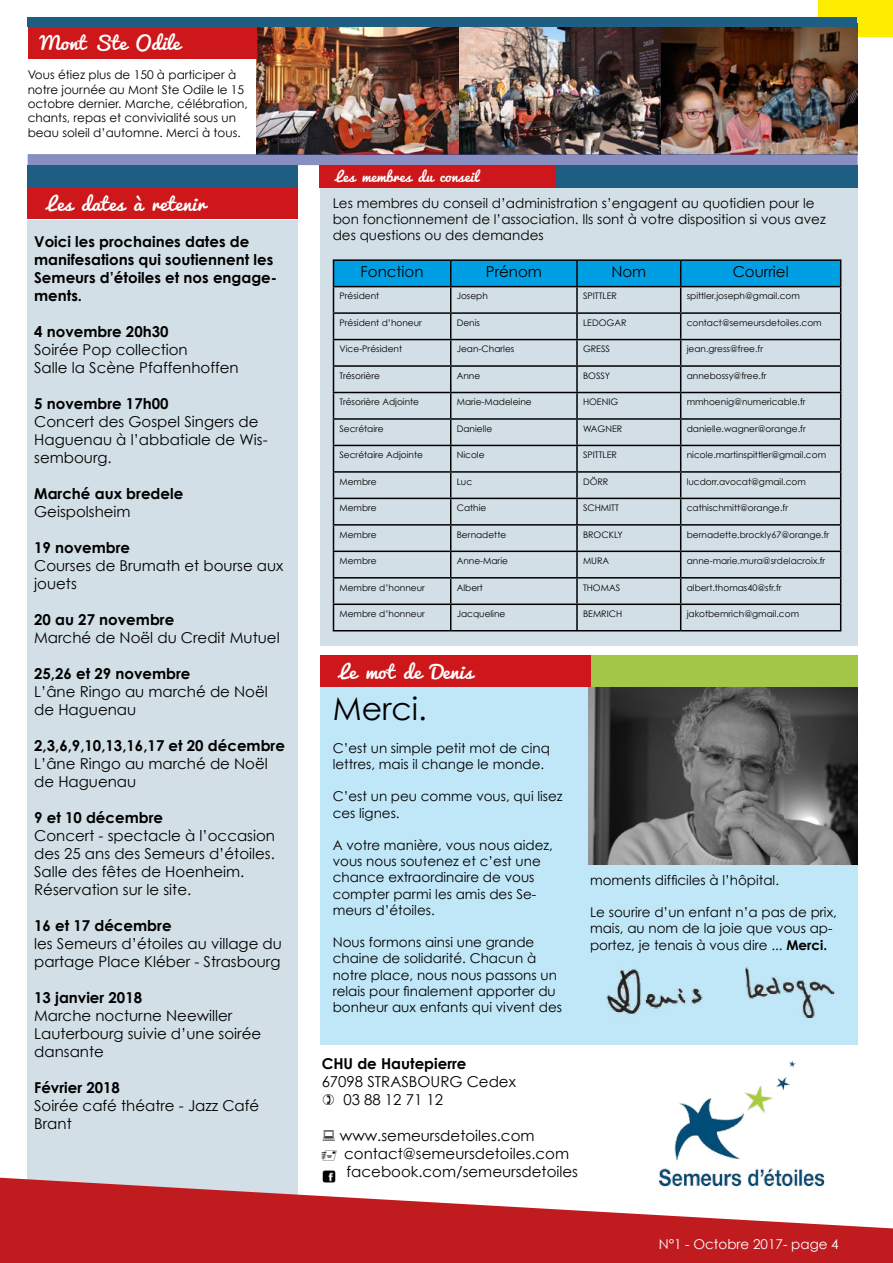
<style>
.page{position:relative;width:893px;height:1263px;background:#fff}
.page>*{position:absolute;margin:0;border:0;box-sizing:border-box;transform-origin:0 0}
.t1{font:31.5px "Century Gothic";color:#000}
.t2{font:18px "Honduro";color:#fff}
.t3{font:15px/18px "Century Gothic";color:#000}
.t4{font:700 15px/18px "Century Gothic";color:#000}
.t5{font:13.5px/16.2px "Century Gothic";color:#000}
.t6{font:13.5px "Century Gothic";color:#fff}
.t7{font:13.5px "Honduro";color:#fff}
.t8{font:12px/14.4px "Century Gothic";color:#000}
.t9{font:9px "Century Gothic";color:#000}
.s1{font-weight:700}
</style>
<div class="page">
<div style="left:28px;top:220px;width:270px;height:998px;background:#d2dfe6"></div>
<div style="left:320px;top:187px;width:537px;height:459px;background:#d2dfe6"></div>
<div style="left:320px;top:687px;width:537px;height:357px;background:#c0e7f8"></div>
<svg style="left:0;top:1178px;width:893px;height:85px;fill:#c01c20"></svg>
<img style="left:320px;top:1170px;width:19px;height:16px">
<img style="left:657px;top:1061px;width:170px;height:128px">
<div style="left:818px;top:0;width:75px;height:36px;background:#ffed00"></div>
<div style="left:28px;top:165px;width:270px;height:23px;background:#1e5e83"></div>
<div style="left:319px;top:165px;width:539px;height:23px;background:#1e5e83"></div>
<div style="left:28px;top:187px;width:270px;height:32px;background:#cd171a"></div>
<div style="left:319px;top:165px;width:236px;height:22px;background:#cd171a"></div>
<div style="left:320px;top:655px;width:538px;height:32px;background:#a4c74a"></div>
<div style="left:320px;top:655px;width:270px;height:32px;background:#cd171a"></div>
<hr style="left:333px;top:259px;width:118px;height:2px;background:#000">
<hr style="left:451px;top:259px;width:126px;height:2px;background:#000">
<hr style="left:577px;top:259px;width:104px;height:2px;background:#000">
<hr style="left:681px;top:259px;width:160px;height:2px;background:#000">
<svg style="left:333px;top:260px;width:508px;height:370px"></svg>
<hr style="left:333px;top:630px;width:118px;height:1px;background:#000">
<hr style="left:451px;top:630px;width:126px;height:1px;background:#000">
<hr style="left:577px;top:630px;width:104px;height:1px;background:#000">
<hr style="left:681px;top:630px;width:160px;height:1px;background:#000">
<img style="left:589px;top:687px;width:269px;height:178px">
<img style="left:606px;top:967px;width:229px;height:51px">
<img style="left:257px;top:23px;width:601px;height:131px">
<div style="left:28px;top:154px;width:830px;height:11px;background:#898fc0"></div>
<div style="left:28px;top:17px;width:829px;height:10px;background:#1e5e83"></div>
<div style="left:28px;top:27px;width:229px;height:32px;background:#cd171a"></div>
<h2 class="t2" style="left:40px;top:34px;width:142px">Mont Ste Odile</h2>
<h3 class="t8" style="left:28px;top:67px;width:222px">Vous étiez plus de 150 à participer à notre journée au Mont Ste Odile le 15 octobre dernier. Marche, célébration, chants, repas et convivialité sous un beau soleil d’automne. Merci à tous.</h3>
<h2 class="t2" style="left:47px;top:194px;width:160px">Les dates à retenir</h2>
<h3 class="t4" style="left:34px;top:232px;width:245px">Voici les prochaines dates de manifesations qui soutiennent les<br>Semeurs d’étoiles et nos engage&shy;ments.</h3>
<h3 class="t4" style="left:34px;top:322px;width:136px">4 novembre 20h30</h3>
<h3 class="t3" style="left:34px;top:340px;width:206px">Soirée Pop collection<br>Salle la Scène Pfaffenhoffen</h3>
<h3 class="t4" style="left:34px;top:394px;width:136px">5 novembre 17h00</h3>
<h3 class="t3" style="left:34px;top:412px;width:235px">Concert des Gospel Singers de<br>Haguenau à l’abbatiale de Wis&shy;sembourg.</h3>
<h3 class="t4" style="left:34px;top:484px;width:151px">Marché aux bredele</h3>
<h3 class="t3" style="left:34px;top:502px;width:98px">Geispolsheim</h3>
<h3 class="t4" style="left:34px;top:538px;width:97px">19 novembre</h3>
<h3 class="t3" style="left:34px;top:556px;width:251px">Courses de Brumath et bourse aux jouets</h3>
<h3 class="t4" style="left:34px;top:610px;width:142px">20 au 27 novembre</h3>
<h3 class="t3" style="left:34px;top:628px;width:247px">Marché de Noël du Credit Mutuel</h3>
<h3 class="t4" style="left:34px;top:664px;width:158px">25,26 et 29 novembre</h3>
<h3 class="t3" style="left:34px;top:682px;width:235px">L’âne Ringo au marché de Noël de Haguenau</h3>
<h3 class="t4" style="left:34px;top:736px;width:252px">2,3,6,9,10,13,16,17 et 20 décembre</h3>
<h3 class="t3" style="left:34px;top:754px;width:235px">L’âne Ringo au marché de Noël de Haguenau</h3>
<h3 class="t4" style="left:34px;top:808px;width:130px">9 et 10 décembre</h3>
<h3 class="t3" style="left:34px;top:826px;width:242px">Concert - spectacle à l’occasion des 25 ans des Semeurs d’étoiles.<br>Salle des fêtes de Hoenheim.<br>Réservation sur le site.</h3>
<h3 class="t4" style="left:34px;top:916px;width:139px">16 et 17 décembre</h3>
<h3 class="t3" style="left:34px;top:934px;width:249px">les Semeurs d’étoiles au village du partage Place Kléber - Strasbourg</h3>
<h3 class="t4" style="left:34px;top:988px;width:109px">13 janvier 2018</h3>
<h3 class="t3" style="left:34px;top:1006px;width:229px">Marche nocturne Neewiller<br>Lauterbourg suivie d’une soirée dansante</h3>
<h3 class="t4" style="left:34px;top:1078px;width:87px">Février 2018</h3>
<h3 class="t3" style="left:34px;top:1096px;width:227px">Soirée café théatre - Jazz Café<br>Brant</h3>
<h3 class="t7" style="left:336px;top:170px;width:144px">Les membres du conseil</h3>
<h3 class="t5" style="left:333px;top:195px;width:495px">Les membres du conseil d’administration s’engagent au quotidien pour le bon fonctionnement de l’association. Ils sont à votre disposition si vous avez des questions ou des demandes</h3>
<h3 class="t3" style="left:361px;top:263px;width:65px">Fonction</h3>
<h3 class="t3" style="left:486px;top:263px;width:58px">Prénom</h3>
<h3 class="t3" style="left:611px;top:263px;width:36px">Nom</h3>
<h3 class="t3" style="left:733px;top:263px;width:57px">Courriel</h3>
<p class="t9" style="left:339px;top:291px;width:41px">Président</p>
<p class="t9" style="left:457px;top:291px;width:33px">Joseph</p>
<p class="t9" style="left:583px;top:291px;width:35px">SPITTLER</p>
<p class="t9" style="left:687px;top:291px;width:115px">spittler.joseph@gmail.com</p>
<p class="t9" style="left:339px;top:317px;width:84px">Président d’honeur</p>
<p class="t9" style="left:457px;top:317px;width:25px">Denis</p>
<p class="t9" style="left:583px;top:317px;width:45px">LEDOGAR</p>
<p class="t9" style="left:687px;top:317px;width:136px">contact@semeursdetoiles.com</p>
<p class="t9" style="left:339px;top:344px;width:64px">Vice-Président</p>
<p class="t9" style="left:457px;top:344px;width:59px">Jean-Charles</p>
<p class="t9" style="left:583px;top:344px;width:29px">GRESS</p>
<p class="t9" style="left:687px;top:344px;width:78px">jean.gress@free.fr</p>
<p class="t9" style="left:339px;top:370px;width:42px">Trésorière</p>
<p class="t9" style="left:457px;top:370px;width:25px">Anne</p>
<p class="t9" style="left:583px;top:370px;width:29px">BOSSY</p>
<p class="t9" style="left:687px;top:370px;width:81px">annebossy@free.fr</p>
<p class="t9" style="left:339px;top:396px;width:81px">Trésorière Adjointe</p>
<p class="t9" style="left:457px;top:396px;width:76px">Marie-Madeleine</p>
<p class="t9" style="left:583px;top:396px;width:37px">HOENIG</p>
<p class="t9" style="left:687px;top:396px;width:120px">mmhoenig@numericable.fr</p>
<p class="t9" style="left:339px;top:423px;width:46px">Secrétaire</p>
<p class="t9" style="left:457px;top:423px;width:37px">Danielle</p>
<p class="t9" style="left:583px;top:423px;width:41px">WAGNER</p>
<p class="t9" style="left:687px;top:423px;width:121px">danielle.wagner@orange.fr</p>
<p class="t9" style="left:339px;top:449px;width:85px">Secrétaire Adjointe</p>
<p class="t9" style="left:457px;top:449px;width:29px">Nicole</p>
<p class="t9" style="left:583px;top:449px;width:35px">SPITTLER</p>
<p class="t9" style="left:687px;top:449px;width:141px">nicole.martinspittler@gmail.com</p>
<p class="t9" style="left:339px;top:476px;width:39px">Membre</p>
<p class="t9" style="left:457px;top:476px;width:17px">Luc</p>
<p class="t9" style="left:583px;top:476px;width:27px">DÖRR</p>
<p class="t9" style="left:687px;top:476px;width:121px">lucdorr.avocat@gmail.com</p>
<p class="t9" style="left:339px;top:502px;width:39px">Membre</p>
<p class="t9" style="left:457px;top:502px;width:31px">Cathie</p>
<p class="t9" style="left:583px;top:502px;width:37px">SCHMITT</p>
<p class="t9" style="left:687px;top:502px;width:103px">cathischmitt@orange.fr</p>
<p class="t9" style="left:339px;top:529px;width:39px">Membre</p>
<p class="t9" style="left:457px;top:529px;width:51px">Bernadette</p>
<p class="t9" style="left:583px;top:529px;width:41px">BROCKLY</p>
<p class="t9" style="left:687px;top:529px;width:144px">bernadette.brockly67@orange.fr</p>
<p class="t9" style="left:339px;top:555px;width:39px">Membre</p>
<p class="t9" style="left:457px;top:555px;width:53px">Anne-Marie</p>
<p class="t9" style="left:583px;top:555px;width:28px">MURA</p>
<p class="t9" style="left:687px;top:555px;width:140px">anne-marie.mura@srdelacroix.fr</p>
<p class="t9" style="left:339px;top:582px;width:87px">Membre d’honneur</p>
<p class="t9" style="left:457px;top:582px;width:28px">Albert</p>
<p class="t9" style="left:583px;top:582px;width:39px">THOMAS</p>
<p class="t9" style="left:687px;top:582px;width:96px">albert.thomas40@sfr.fr</p>
<p class="t9" style="left:339px;top:608px;width:87px">Membre d’honneur</p>
<p class="t9" style="left:457px;top:608px;width:50px">Jacqueline</p>
<p class="t9" style="left:583px;top:608px;width:41px">BEMRICH</p>
<p class="t9" style="left:687px;top:608px;width:114px">jakotbemrich@gmail.com</p>
<h2 class="t2" style="left:339px;top:662px;width:135px">Le mot de Denis</h2>
<h1 class="t1" style="left:333px;top:690px;width:96px">Merci.</h1>
<h3 class="t5" style="left:333px;top:739px;width:219px">C’est un simple petit mot de cinq lettres, mais il change le monde.</h3>
<h3 class="t5" style="left:333px;top:788px;width:231px">C’est un peu comme vous, qui lisez ces lignes.</h3>
<h3 class="t5" style="left:333px;top:837px;width:222px">A votre manière, vous nous aidez, vous nous soutenez et c’est une chance extraordinaire de vous compter parmi les amis des Se&shy;meurs d’étoiles.</h3>
<h3 class="t5" style="left:333px;top:934px;width:231px">Nous formons ainsi une grande chaine de solidarité. Chacun à notre place, nous nous passons un relais pour finalement apporter du bonheur aux enfants qui vivent des</h3>
<h3 class="t5" style="left:590px;top:872px;width:190px">moments difficiles à l’hôpital.</h3>
<h3 class="t5" style="left:590px;top:904px;width:248px">Le sourire d’un enfant n’a pas de prix, mais, au nom de la joie que vous ap&shy;portez, je tenais à vous dire ... <span class="s1">Merci.</span></h3>
<h3 class="t4" style="left:322px;top:1054px;width:146px">CHU de Hautepierre</h3>
<h3 class="t3" style="left:343px;top:1073px;width:174px;text-indent:-22px">67098 STRASBOURG Cedex<br>03 88 12 71 12</h3>
<h3 class="t3" style="left:340px;top:1127px;width:240px">www.semeursdetoiles.com contact@semeursdetoiles.com facebook.com/semeursdetoiles</h3>
<h3 class="t6" style="left:659px;top:1236px;width:182px">N°1 - Octobre 2017- page 4</h3>
</div>
